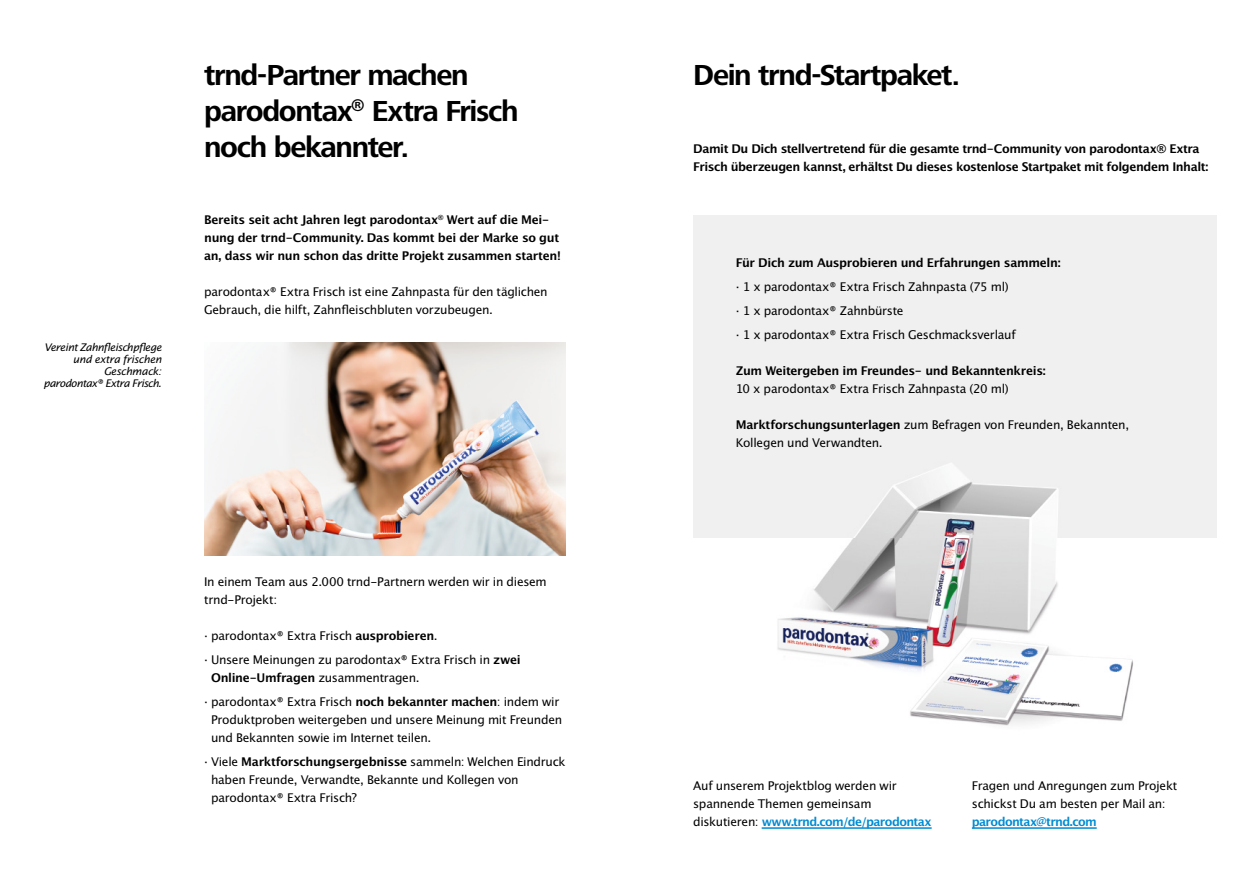
<style>
.page{position:relative;width:1259px;height:893px;background:#fff}
.page>*{position:absolute;margin:0;border:0;box-sizing:border-box;transform-origin:0 0}
.t1{font:700 30px/36px "Frutiger Next LTW1 G";letter-spacing:-.045em;color:#000}
.t2{font:12px/18px "Lucida San Rom";letter-spacing:-.02em;color:#000}
.t3{font:12px/18px "Lucida San Dem";letter-spacing:-.03em;color:#000}
.t4{font:12px "Lucida San Dem";letter-spacing:-.05em;color:#008bd2}
.t5{font:10.5px/12px "Lucida San Rom Ita";letter-spacing:-.045em;color:#000;text-align:right}
.s1{font-family:"Lucida San Dem"}
.s2{font-family:"Lucida San Rom"}
.s3{font-family:"Lucida San Rom";color:#000}
</style>
<div class="page">
<img style="left:204px;top:343px;width:362px;height:212px">
<hr style="left:761px;top:827px;width:170px;height:2px;background:#008bd2">
<hr style="left:972px;top:827px;width:124px;height:2px;background:#008bd2">
<div style="left:693px;top:215px;width:523px;height:323px;background:#f0f0f0"></div>
<img style="left:777px;top:538px;width:356px;height:188px">
<img style="left:855px;top:463px;width:203px;height:75px">
<p class="t5" style="left:44px;top:342px;width:119px">Vereint Zahnfleischpflege und extra frischen<br>Geschmack: parodontax® Extra Frisch.</p>
<h1 class="t1" style="left:204px;top:58px;width:316px">trnd-Partner machen parodontax<sup>®</sup> Extra Frisch noch bekannter.</h1>
<p class="t3" style="left:204px;top:212px;width:358px">Bereits seit acht Jahren legt parodontax<sup>®</sup> Wert auf die Mei&shy;nung der trnd-Community. Das kommt bei der Marke so gut an, dass wir nun schon das dritte Projekt zusammen starten!</p>
<p class="t2" style="left:204px;top:283px;width:345px">parodontax® Extra Frisch ist eine Zahnpasta für den täglichen<br>Gebrauch, die hilft, Zahnfleischbluten vorzubeugen.</p>
<p class="t2" style="left:204px;top:573px;width:344px">In einem Team aus 2.000 trnd-Partnern werden wir in diesem trnd-Projekt:</p>
<p class="t2" style="left:204px;top:624px;width:318px;line-height:24px">⋅ parodontax® Extra Frisch <span class="s1">ausprobieren</span>.<br>⋅ Unsere Meinungen zu parodontax® Extra Frisch in <span class="s1">zwei</span></p>
<p class="t3" style="left:211px;top:669px;width:210px">Online-Umfragen <span class="s2">zusammentragen.</span></p>
<p class="t2" style="left:211px;top:693px;width:353px;text-indent:-7px">⋅ parodontax® Extra Frisch <span class="s1">noch bekannter machen</span>: indem wir<br>Produktproben weitergeben und unsere Meinung mit Freunden und Bekannten sowie im Internet teilen.</p>
<p class="t2" style="left:211px;top:753px;width:356px;text-indent:-7px">⋅ Viele <span class="s1">Marktforschungsergebnisse</span> sammeln: Welchen Eindruck haben Freunde, Verwandte, Bekannte und Kollegen von parodontax® Extra Frisch?</p>
<h1 class="t1" style="left:693px;top:58px;width:269px">Dein trnd-Startpaket.</h1>
<p class="t3" style="left:693px;top:141px;width:516px">Damit Du Dich stellvertretend für die gesamte trnd-Community von parodontax® Extra<br>Frisch überzeugen kannst, erhältst Du dieses kostenlose Startpaket mit folgendem Inhalt:</p>
<p class="t3" style="left:736px;top:254px;width:326px">Für Dich zum Ausprobieren und Erfahrungen sammeln:</p>
<p class="t2" style="left:736px;top:275px;width:281px;line-height:24px">⋅ 1 x parodontax® Extra Frisch Zahnpasta (75 ml)<br>⋅ 1 x parodontax® Zahnbürste<br>⋅ 1 x parodontax® Extra Frisch Geschmacksverlauf</p>
<p class="t3" style="left:736px;top:362px;width:311px">Zum Weitergeben im Freundes- und Bekanntenkreis:</p>
<p class="t2" style="left:736px;top:380px;width:274px">10 x parodontax® Extra Frisch Zahnpasta (20 ml)</p>
<p class="t2" style="left:736px;top:416px;width:395px"><span class="s1">Marktforschungsunterlagen</span> zum Befragen von Freunden, Bekannten,<br>Kollegen und Verwandten.</p>
<p class="t2" style="left:693px;top:777px;width:205px">Auf unserem Projektblog werden wir spannende Themen gemeinsam</p>
<p class="t4" style="left:693px;top:814px;width:240px"><span class="s3">diskutieren:</span> www.trnd.com/de/parodontax</p>
<p class="t2" style="left:972px;top:777px;width:207px">Fragen und Anregungen zum Projekt schickst Du am besten per Mail an:</p>
<p class="t4" style="left:972px;top:814px;width:126px">parodontax@trnd.com</p>
</div>
